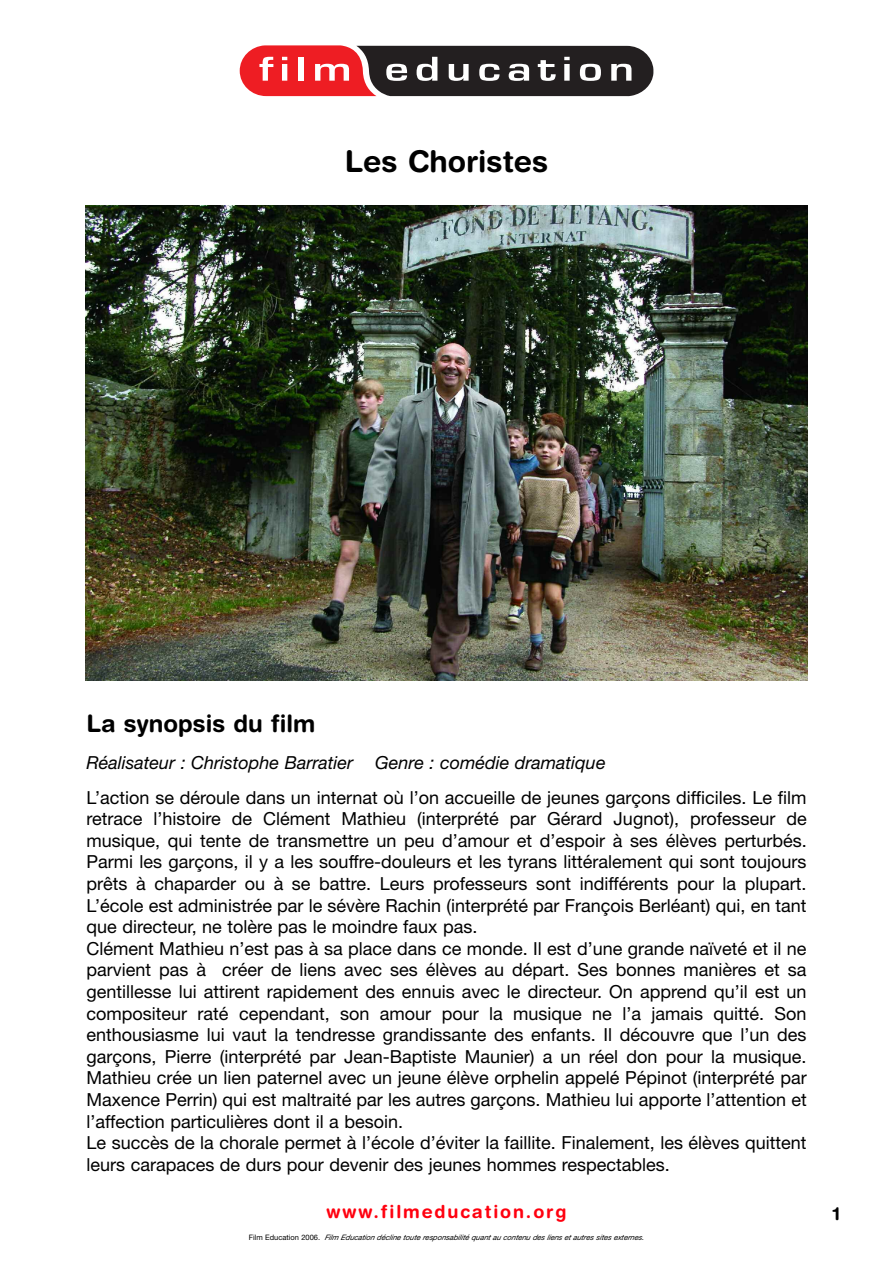
<style>
.page{position:relative;width:893px;height:1263px;background:#fff}
.page>*{position:absolute;margin:0;border:0;box-sizing:border-box;transform-origin:0 0}
.t1{font:700 30px "Helvetica Rounded";color:#000}
.t2{font:700 24px "Helvetica Rounded";color:#000}
.t3{font:18px/21.6px "Helvetica Neue";color:#000}
.t4{font:italic 18px "Helvetica Neue";color:#000}
.t5{font:700 18px "Helvetica Rounded";letter-spacing:.105em;color:#ff000f}
.t6{font:700 18px "Helvetica Rounded";color:#000}
.t7{font:italic 7.5px "Helvetica Neue";color:#000}
.s1{font-style:normal}
</style>
<div class="page">
<svg style="left:239px;top:45px;width:415px;height:52px;background:#7e4a4c"></svg>
<img style="left:85px;top:206px;width:723px;height:474px">
<h1 class="t1" style="left:345px;top:150px;width:205px">Les Choristes</h1>
<h2 class="t2" style="left:87px;top:715px;width:230px">La synopsis du film</h2>
<p class="t4" style="left:87px;top:756px;width:521px">Réalisateur : Christophe Barratier Genre : comédie dramatique</p>
<p class="t3" style="left:87px;top:788px;width:722px">L’action se déroule dans un internat où l’on accueille de jeunes garçons difficiles. Le film retrace l’histoire de Clément Mathieu (interprété par Gérard Jugnot), professeur de musique, qui tente de transmettre un peu d’amour et d’espoir à ses élèves perturbés.<br>Parmi les garçons, il y a les souffre-douleurs et les tyrans littéralement qui sont toujours prêts à chaparder ou à se battre. Leurs professeurs sont indifférents pour la plupart.<br>L’école est administrée par le sévère Rachin (interprété par François Berléant) qui, en tant que directeur, ne tolère pas le moindre faux pas.<br>Clément Mathieu n’est pas à sa place dans ce monde. Il est d’une grande naïveté et il ne parvient pas à créer de liens avec ses élèves au départ. Ses bonnes manières et sa gentillesse lui attirent rapidement des ennuis avec le directeur. On apprend qu’il est un compositeur raté cependant, son amour pour la musique ne l’a jamais quitté. Son enthousiasme lui vaut la tendresse grandissante des enfants. Il découvre que l’un des garçons, Pierre (interprété par Jean-Baptiste Maunier) a un réel don pour la musique.<br>Mathieu crée un lien paternel avec un jeune élève orphelin appelé Pépinot (interprété par Maxence Perrin) qui est maltraité par les autres garçons. Mathieu lui apporte l’attention et l’affection particulières dont il a besoin.<br>Le succès de la chorale permet à l’école d’éviter la faillite. Finalement, les élèves quittent leurs carapaces de durs pour devenir des jeunes hommes respectables.</p>
<p class="t5" style="left:327px;top:1205px;width:241px">www.filmeducation.org</p>
<p class="t7" style="left:249px;top:1235px;width:398px"><span class="s1">Film Education 2006.</span> Film Education décline toute responsabilité quant au contenu des liens et autres sites externes.</p>
<p class="t6" style="left:833px;top:1207px;width:9px">1</p>
</div>
